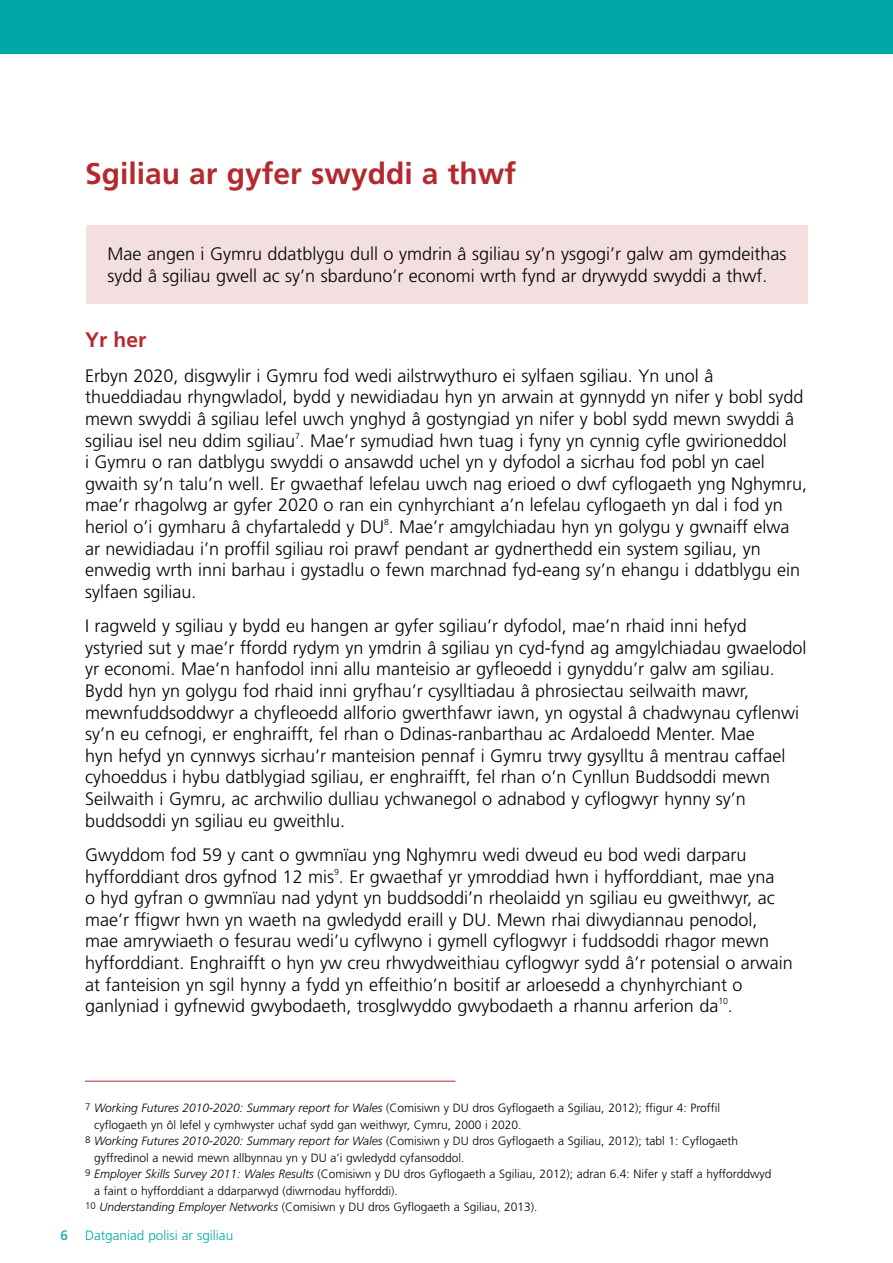
<style>
.page{position:relative;width:893px;height:1263px;background:#fff}
.page>*{position:absolute;margin:0;border:0;box-sizing:border-box;transform-origin:0 0}
.t1{font:700 30px "Frutiger";color:#b4292d}
.t2{font:700 21px "Frutiger";color:#b4292d}
.t3{font:300 18px/21.6px "Frutiger";color:#000}
.t4{font:300 13.5px "Frutiger";color:#00a7a9}
.t5{font:13.5px "Frutiger";color:#00a7a9}
.t6{font:300 12px "Frutiger";color:#000}
.s1{font-style:italic}
</style>
<div class="page">
<div style="left:86px;top:225px;width:722px;height:79px;background:#f4dfe0"></div>
<hr style="left:85px;top:1081px;width:370px;height:1px;background:#b4282e">
<div style="left:0;top:0;width:893px;height:53px;background:#00a7a9"></div>
<h1 class="t1" style="left:85px;top:156px;width:433px">Sgiliau ar gyfer swyddi a thwf</h1>
<p class="t3" style="left:108px;top:243px;width:680px">Mae angen i Gymru ddatblygu dull o ymdrin â sgiliau sy’n ysgogi’r galw am gymdeithas sydd â sgiliau gwell ac sy’n sbarduno’r economi wrth fynd ar drywydd swyddi a thwf.</p>
<p class="t2" style="left:85px;top:328px;width:63px">Yr her</p>
<p class="t3" style="left:85px;top:365px;width:724px">Erbyn 2020, disgwylir i Gymru fod wedi ailstrwythuro ei sylfaen sgiliau. Yn unol â thueddiadau rhyngwladol, bydd y newidiadau hyn yn arwain at gynnydd yn nifer y bobl sydd mewn swyddi â sgiliau lefel uwch ynghyd â gostyngiad yn nifer y bobl sydd mewn swyddi â sgiliau isel neu ddim sgiliau<sup>7</sup>. Mae’r symudiad hwn tuag i fyny yn cynnig cyfle gwirioneddol<br>i Gymru o ran datblygu swyddi o ansawdd uchel yn y dyfodol a sicrhau fod pobl yn cael gwaith sy’n talu’n well. Er gwaethaf lefelau uwch nag erioed o dwf cyflogaeth yng Nghymru, mae’r rhagolwg ar gyfer 2020 o ran ein cynhyrchiant a’n lefelau cyflogaeth yn dal i fod yn heriol o’i gymharu â chyfartaledd y DU<sup>8</sup>. Mae’r amgylchiadau hyn yn golygu y gwnaiff elwa ar newidiadau i’n proffil sgiliau roi prawf pendant ar gydnerthedd ein system sgiliau, yn enwedig wrth inni barhau i gystadlu o fewn marchnad fyd-eang sy’n ehangu i ddatblygu ein sylfaen sgiliau.</p>
<p class="t3" style="left:85px;top:615px;width:723px">I ragweld y sgiliau y bydd eu hangen ar gyfer sgiliau’r dyfodol, mae’n rhaid inni hefyd ystyried sut y mae’r ffordd rydym yn ymdrin â sgiliau yn cyd-fynd ag amgylchiadau gwaelodol yr economi. Mae’n hanfodol inni allu manteisio ar gyfleoedd i gynyddu’r galw am sgiliau.<br>Bydd hyn yn golygu fod rhaid inni gryfhau’r cysylltiadau â phrosiectau seilwaith mawr, mewnfuddsoddwyr a chyfleoedd allforio gwerthfawr iawn, yn ogystal â chadwynau cyflenwi sy’n eu cefnogi, er enghraifft, fel rhan o Ddinas-ranbarthau ac Ardaloedd Menter. Mae<br>hyn hefyd yn cynnwys sicrhau’r manteision pennaf i Gymru trwy gysylltu â mentrau caffael cyhoeddus i hybu datblygiad sgiliau, er enghraifft, fel rhan o’n Cynllun Buddsoddi mewn Seilwaith i Gymru, ac archwilio dulliau ychwanegol o adnabod y cyflogwyr hynny sy’n buddsoddi yn sgiliau eu gweithlu.</p>
<p class="t3" style="left:85px;top:844px;width:709px">Gwyddom fod 59 y cant o gwmnïau yng Nghymru wedi dweud eu bod wedi darparu hyfforddiant dros gyfnod 12 mis<sup>9</sup>. Er gwaethaf yr ymroddiad hwn i hyfforddiant, mae yna<br>o hyd gyfran o gwmnïau nad ydynt yn buddsoddi’n rheolaidd yn sgiliau eu gweithwyr, ac mae’r ffigwr hwn yn waeth na gwledydd eraill y DU. Mewn rhai diwydiannau penodol, mae amrywiaeth o fesurau wedi’u cyflwyno i gymell cyflogwyr i fuddsoddi rhagor mewn hyfforddiant. Enghraifft o hyn yw creu rhwydweithiau cyflogwyr sydd â’r potensial o arwain at fanteision yn sgil hynny a fydd yn effeithio’n bositif ar arloesedd a chynhyrchiant o ganlyniad i gyfnewid gwybodaeth, trosglwyddo gwybodaeth a rhannu arferion da<sup>10</sup>.</p>
<p class="t5" style="left:61px;top:1227px;width:9px">6</p>
<p class="t6" style="left:85px;top:1101px;width:636px"><sup>7</sup> <span class="s1">Working Futures 2010-2020: Summary report for Wales</span> (Comisiwn y DU dros Gyflogaeth a Sgiliau, 2012); ffigur 4: Proffil</p>
<p class="t6" style="left:94px;top:1117px;width:429px">cyflogaeth yn ôl lefel y cymhwyster uchaf sydd gan weithwyr, Cymru, 2000 i 2020.</p>
<p class="t6" style="left:85px;top:1134px;width:654px"><sup>8</sup> <span class="s1">Working Futures 2010-2020: Summary report for Wales</span> (Comisiwn y DU dros Gyflogaeth a Sgiliau, 2012); tabl 1: Cyflogaeth</p>
<p class="t6" style="left:94px;top:1150px;width:372px">gyffredinol a newid mewn allbynnau yn y DU a’i gwledydd cyfansoddol.</p>
<p class="t6" style="left:85px;top:1167px;width:688px"><sup>9</sup> <span class="s1">Employer Skills Survey 2011: Wales Results</span> (Comisiwn y DU dros Gyflogaeth a Sgiliau, 2012); adran 6.4: Nifer y staff a hyfforddwyd</p>
<p class="t6" style="left:94px;top:1183px;width:305px">a faint o hyfforddiant a ddarparwyd (diwrnodau hyfforddi).</p>
<p class="t6" style="left:85px;top:1200px;width:454px"><sup>10</sup> <span class="s1">Understanding Employer Networks</span> (Comisiwn y DU dros Gyflogaeth a Sgiliau, 2013).</p>
<p class="t4" style="left:85px;top:1228px;width:150px">Datganiad polisi ar sgiliau</p>
</div>
